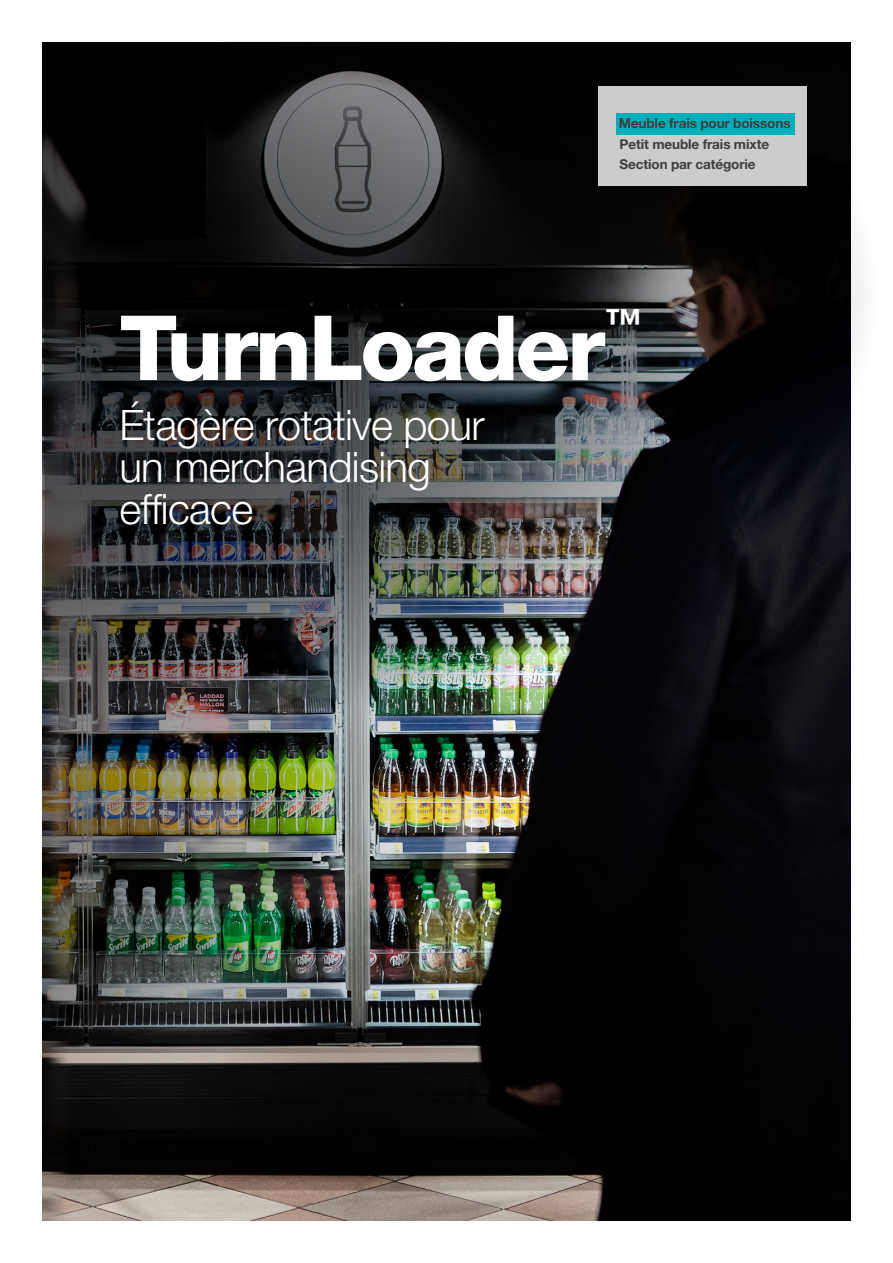
<style>
.page{position:relative;width:893px;height:1263px;background:#fff}
.page>*{position:absolute;margin:0;border:0;box-sizing:border-box;transform-origin:0 0}
.t1{font:800 90px "Helvetica Neue LTW1 G";letter-spacing:-.035em;color:#fff}
.t2{font:300 42px/42px "Helvetica Neue LTW1 G";letter-spacing:-.015em;color:#fff}
.t3{font:700 37.65px "Helvetica Neue LTW1 G";color:#fff}
.t4{font:700 13.5px/20.7px "Helvetica Neue LTW1 G";letter-spacing:-.005em;color:#3e3e3f}
</style>
<div class="page">
<img style="left:43px;top:1052px;width:807px;height:168px">
<img style="left:43px;top:43px;width:807px;height:1009px">
<img style="left:44px;top:41px;width:819px;height:686px">
<div style="left:598px;top:86px;width:209px;height:100px;background:#ccc"></div>
<div style="left:616px;top:113px;width:179px;height:22px;background:#00afb9"></div>
<p class="t4" style="left:619px;top:113px;width:173px">Meuble frais pour boissons<br>Petit meuble frais mixte<br>Section par catégorie</p>
<h1 class="t1" style="left:119px;top:294px;width:487px">TurnLoader</h1>
<h3 class="t3" style="left:604px;top:299px;width:39px">™</h3>
<h2 class="t2" style="left:119px;top:404px;width:367px">Étagère rotative pour un merchandising efficace</h2>
</div>
